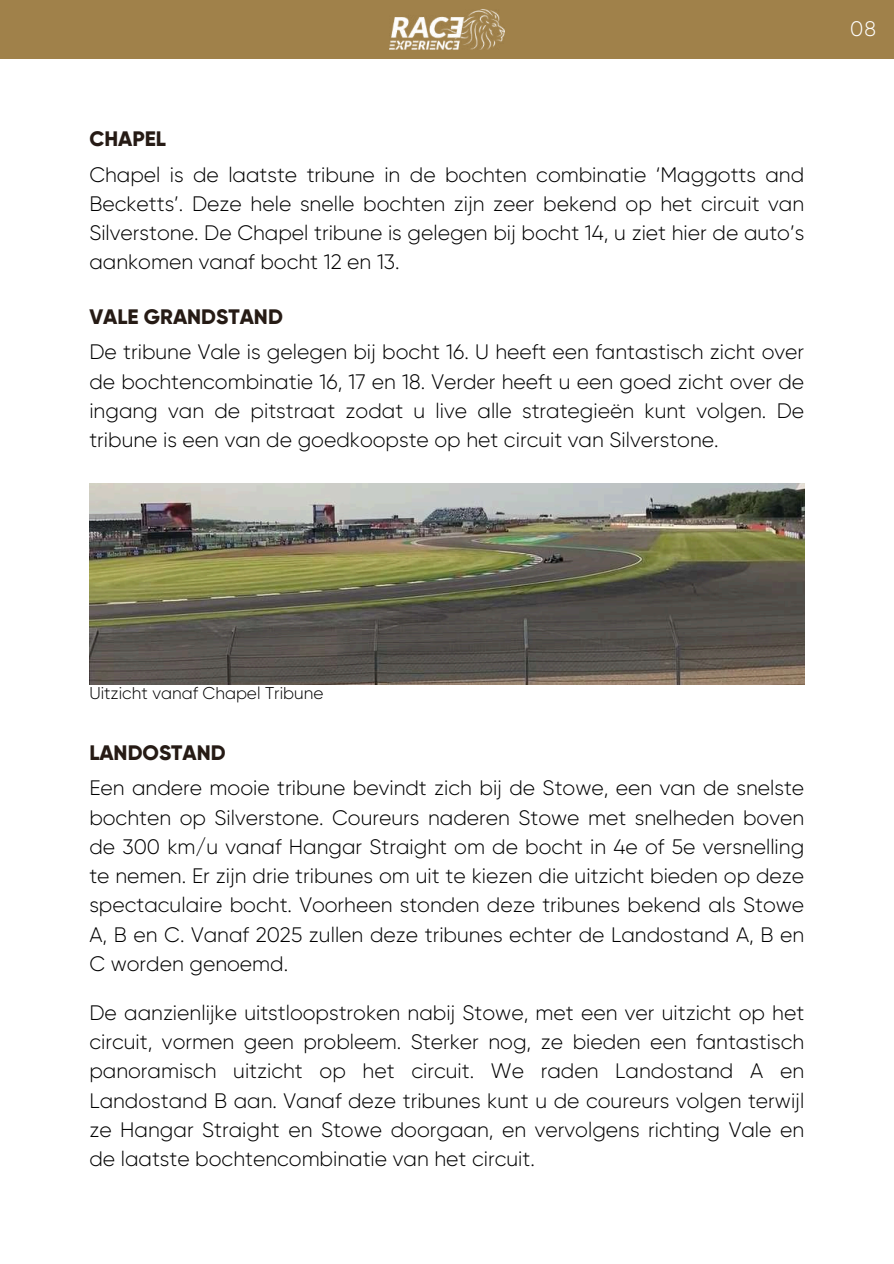
<style>
.page{position:relative;width:894px;height:1264px;background:#fff}
.page>*{position:absolute;margin:0;border:0;box-sizing:border-box;transform-origin:0 0}
.t1{font:300 21px/29.2px "Gilroy";color:#000;text-align:justify}
.t2{font:800 21px "Gilroy";color:#261b15}
.t3{font:300 21px "Gilroy";color:#fff}
.t4{font:300 17.1px "Gilroy";color:#000}
</style>
<div class="page">
<div style="left:0;top:0;width:893px;height:59px;background:#a0814a"></div>
<img style="left:389px;top:9px;width:115px;height:41px">
<img style="left:89px;top:483px;width:715px;height:201px">
<p class="t2" style="left:89px;top:126px;width:78px">CHAPEL</p>
<p class="t1" style="left:89px;top:160px;width:716px">Chapel is de laatste tribune in de bochten combinatie ‘Maggotts and Becketts’. Deze hele snelle bochten zijn zeer bekend op het circuit van Silverstone. De Chapel tribune is gelegen bij bocht 14, u ziet hier de auto’s aankomen vanaf bocht 12 en 13.</p>
<p class="t2" style="left:89px;top:303px;width:195px">VALE GRANDSTAND</p>
<p class="t1" style="left:89px;top:337px;width:716px">De tribune Vale is gelegen bij bocht 16. U heeft een fantastisch zicht over de bochtencombinatie 16, 17 en 18. Verder heeft u een goed zicht over de ingang van de pitstraat zodat u live alle strategieën kunt volgen. De tribune is een van de goedkoopste op het circuit van Silverstone.</p>
<p class="t3" style="left:849px;top:16px;width:27px">08</p>
<p class="t4" style="left:89px;top:683px;width:235px">Uitzicht vanaf Chapel Tribune</p>
<p class="t2" style="left:89px;top:739px;width:138px">LANDOSTAND</p>
<p class="t1" style="left:89px;top:773px;width:716px">Een andere mooie tribune bevindt zich bij de Stowe, een van de snelste bochten op Silverstone. Coureurs naderen Stowe met snelheden boven de 300 km/u vanaf Hangar Straight om de bocht in 4e of 5e versnelling te nemen. Er zijn drie tribunes om uit te kiezen die uitzicht bieden op deze spectaculaire bocht. Voorheen stonden deze tribunes bekend als Stowe A, B en C. Vanaf 2025 zullen deze tribunes echter de Landostand A, B en C worden genoemd.</p>
<p class="t1" style="left:89px;top:998px;width:716px">De aanzienlijke uitstloopstroken nabij Stowe, met een ver uitzicht op het circuit, vormen geen probleem. Sterker nog, ze bieden een fantastisch panoramisch uitzicht op het circuit. We raden Landostand A en Landostand B aan. Vanaf deze tribunes kunt u de coureurs volgen terwijl ze Hangar Straight en Stowe doorgaan, en vervolgens richting Vale en de laatste bochtencombinatie van het circuit.</p>
</div>
